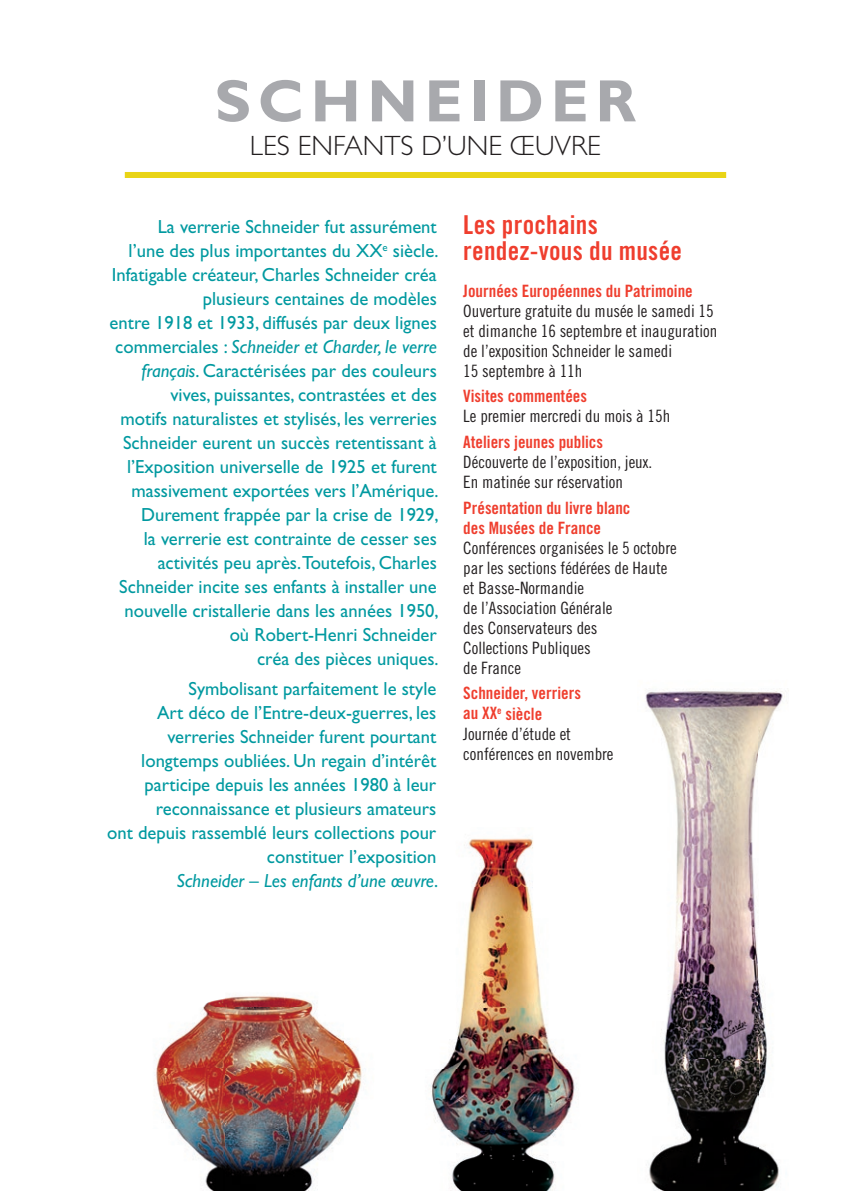
<style>
.page{position:relative;width:851px;height:1191px;background:#fff}
.page>*{position:absolute;margin:0;border:0;box-sizing:border-box;transform-origin:0 0}
.t1{font:700 60px "Gill Sans";letter-spacing:.11em;color:#a8a9ad}
.t2{font:300 28px "Gill Sans";color:#231f20}
.t3{font:26px/26px "Trade Gothic Bold Cond Twenty";letter-spacing:.01em;color:#ef3e2e}
.t4{font:19px/24px "Gill Sans";color:#0099a0;text-align:right}
.t5{font:17px/20px "Trade Gothic Cond Eighteen";color:#231f20}
.t6{font:17px/20px "Trade Gothic Bold Cond Twenty";color:#ef3e2e}
.s1{font-style:italic}
</style>
<div class="page">
<img style="left:430px;top:838px;width:146px;height:353px">
<img style="left:156px;top:995px;width:209px;height:196px">
<img style="left:645px;top:690px;width:144px;height:501px">
<div style="left:125px;top:172px;width:601px;height:6px;background:#e9d416"></div>
<h1 class="t1" style="left:215px;top:66px;width:422px">SCHNEIDER</h1>
<h2 class="t2" style="left:250px;top:130px;width:352px">LES ENFANTS D’UNE ŒUVRE</h2>
<p class="t4" style="left:110px;top:215px;width:330px">La verrerie Schneider fut assurément<br>l’une des plus importantes du XX<sup>e</sup> siècle.<br>Infatigable créateur, Charles Schneider créa plusieurs centaines de modèles<br>entre 1918 et 1933, diffusés par deux lignes commerciales : <span class="s1">Schneider et Charder, le verre français</span>. Caractérisées par des couleurs vives, puissantes, contrastées et des<br>motifs naturalistes et stylisés, les verreries Schneider eurent un succès retentissant à l’Exposition universelle de 1925 et furent massivement exportées vers l’Amérique.<br>Durement frappée par la crise de 1929,<br>la verrerie est contrainte de cesser ses activités peu après.Toutefois, Charles Schneider incite ses enfants à installer une nouvelle cristallerie dans les années 1950, où Robert-Henri Schneider<br>créa des pièces uniques.</p>
<p class="t4" style="left:107px;top:676px;width:332px">Symbolisant parfaitement le style<br>Art déco de l’Entre-deux-guerres, les verreries Schneider furent pourtant longtemps oubliées. Un regain d’intérêt participe depuis les années 1980 à leur reconnaissance et plusieurs amateurs<br>ont depuis rassemblé leurs collections pour constituer l’exposition<br><span class="s1">Schneider – Les enfants d’une œuvre</span>.</p>
<h3 class="t3" style="left:463px;top:211px;width:220px">Les prochains rendez-vous du musée</h3>
<p class="t6" style="left:463px;top:280px;width:231px">Journées Européennes du Patrimoine</p>
<p class="t5" style="left:463px;top:300px;width:255px">Ouverture gratuite du musée le samedi 15 et dimanche 16 septembre et inauguration de l’exposition Schneider le samedi<br>15 septembre à 11h</p>
<p class="t6" style="left:463px;top:386px;width:125px">Visites commentées</p>
<p class="t5" style="left:463px;top:406px;width:208px">Le premier mercredi du mois à 15h</p>
<p class="t6" style="left:463px;top:432px;width:141px">Ateliers jeunes publics</p>
<p class="t5" style="left:463px;top:452px;width:190px">Découverte de l’exposition, jeux.<br>En matinée sur réservation</p>
<p class="t6" style="left:463px;top:497px;width:169px">Présentation du livre blanc des Musées de France</p>
<p class="t5" style="left:463px;top:537px;width:215px">Conférences organisées le 5 octobre par les sections fédérées de Haute et Basse-Normandie<br>de l’Association Générale<br>des Conservateurs des<br>Collections Publiques<br>de France</p>
<p class="t6" style="left:463px;top:683px;width:119px">Schneider, verriers au XX<sup>e</sup> siècle</p>
<p class="t5" style="left:463px;top:723px;width:152px">Journée d’étude et conférences en novembre</p>
</div>
